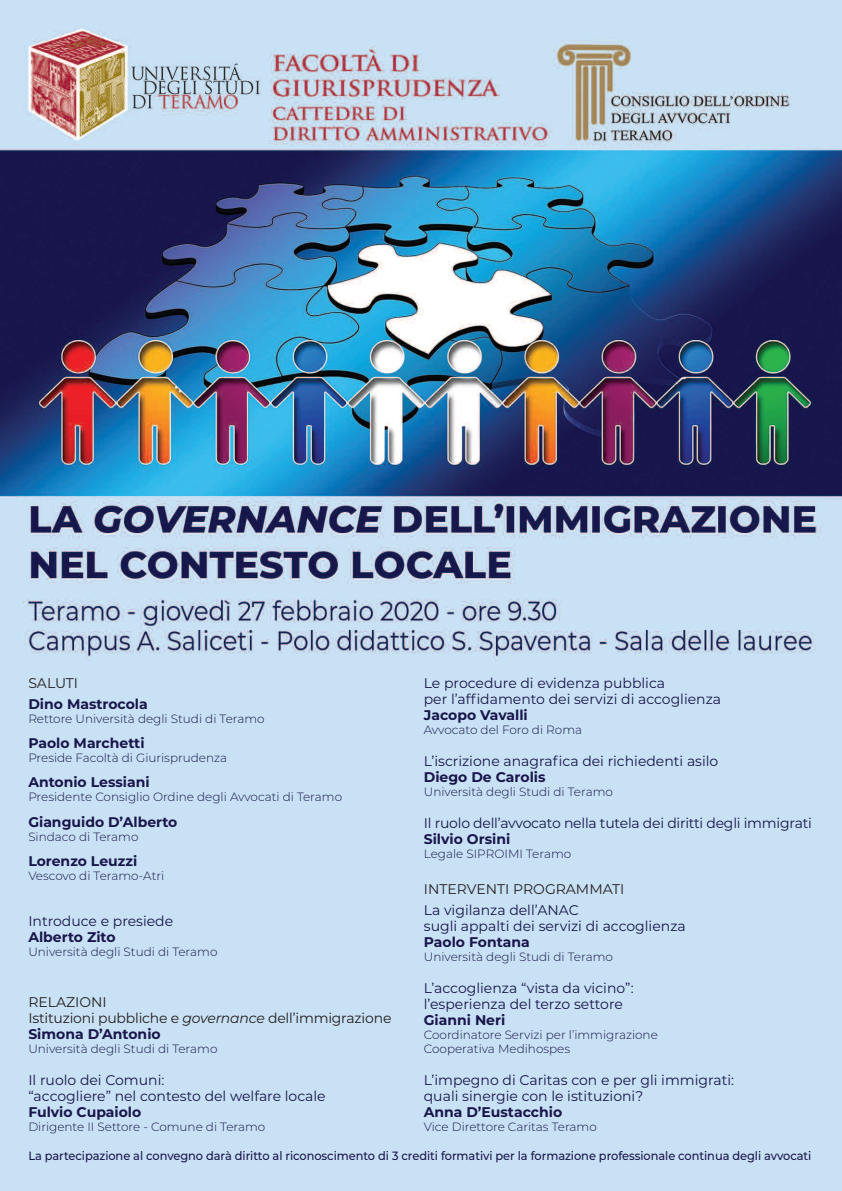
<style>
.page{position:relative;width:842px;height:1191px;background:#fff}
.page>*{position:absolute;margin:0;border:0;box-sizing:border-box;transform-origin:0 0}
.t1{font:14px/16px "Montserrat";color:#18154b}
.t2{font:700 14px "Montserrat";color:#18154b}
.t3{font:14px/16px "Montserrat";letter-spacing:-.015em;color:#231f20}
.t4{font:300 12px/14px "Montserrat";color:#18154b}
.t5{font:500 12px "Montserrat";letter-spacing:-.005em;color:#18154b;scale:.95 1}
.s1{font-style:italic}
.s2{font-weight:700;color:#18154b}
</style>
<div class="page">
<img style="left:0;top:0;width:842px;height:1190px">
<p class="t1" style="left:424px;top:676px;width:299px">Le procedure di evidenza pubblica<br>per l’affidamento dei servizi di accoglienza</p>
<p class="t2" style="left:424px;top:710px;width:106px">Jacopo Vavalli</p>
<p class="t4" style="left:424px;top:724px;width:160px">Avvocato del Foro di Roma</p>
<p class="t1" style="left:424px;top:754px;width:296px">L’iscrizione anagrafica dei richiedenti asilo</p>
<p class="t2" style="left:424px;top:771px;width:123px">Diego De Carolis</p>
<p class="t4" style="left:424px;top:786px;width:191px">Università degli Studi di Teramo</p>
<p class="t1" style="left:424px;top:816px;width:390px">Il ruolo dell’avvocato nella tutela dei diritti degli immigrati</p>
<p class="t2" style="left:424px;top:833px;width:88px">Silvio Orsini</p>
<p class="t4" style="left:424px;top:847px;width:149px">Legale SIPROIMI Teramo</p>
<p class="t3" style="left:424px;top:882px;width:202px">INTERVENTI PROGRAMMATI</p>
<p class="t1" style="left:424px;top:903px;width:263px">La vigilanza dell’ANAC<br>sugli appalti dei servizi di accoglienza</p>
<p class="t2" style="left:424px;top:937px;width:107px">Paolo Fontana</p>
<p class="t4" style="left:424px;top:951px;width:191px">Università degli Studi di Teramo</p>
<p class="t1" style="left:424px;top:981px;width:211px">L’accoglienza “vista da vicino”: l’esperienza del terzo settore</p>
<p class="t2" style="left:424px;top:1014px;width:83px">Gianni Neri</p>
<p class="t4" style="left:424px;top:1028px;width:236px">Coordinatore Servizi per l’immigrazione<br>Cooperativa Medihospes</p>
<p class="t1" style="left:424px;top:1072px;width:312px">L’impegno di Caritas con e per gli immigrati: quali sinergie con le istituzioni?</p>
<p class="t2" style="left:424px;top:1106px;width:140px">Anna D’Eustacchio</p>
<p class="t4" style="left:424px;top:1120px;width:175px">Vice Direttore Caritas Teramo</p>
<p class="t3" style="left:28px;top:676px;width:51px">SALUTI</p>
<p class="t2" style="left:28px;top:699px;width:121px">Dino Mastrocola</p>
<p class="t4" style="left:28px;top:713px;width:238px">Rettore Università degli Studi di Teramo</p>
<p class="t2" style="left:28px;top:738px;width:118px">Paolo Marchetti</p>
<p class="t4" style="left:28px;top:752px;width:200px">Preside Facoltà di Giurisprudenza</p>
<p class="t2" style="left:28px;top:777px;width:123px">Antonio Lessiani</p>
<p class="t4" style="left:28px;top:791px;width:315px">Presidente Consiglio Ordine degli Avvocati di Teramo</p>
<p class="t2" style="left:28px;top:816px;width:151px">Gianguido D’Alberto</p>
<p class="t4" style="left:28px;top:830px;width:112px">Sindaco di Teramo</p>
<p class="t2" style="left:28px;top:855px;width:110px">Lorenzo Leuzzi</p>
<p class="t4" style="left:28px;top:869px;width:137px">Vescovo di Teramo-Atri</p>
<p class="t1" style="left:28px;top:914px;width:146px">Introduce e presiede</p>
<p class="t2" style="left:28px;top:931px;width:89px">Alberto Zito</p>
<p class="t4" style="left:28px;top:945px;width:191px">Università degli Studi di Teramo</p>
<p class="t3" style="left:28px;top:995px;width:365px">RELAZIONI<br>Istituzioni pubbliche e <span class="s1">governance</span> dell’immigrazione<br><span class="s2">Simona D’Antonio</span></p>
<p class="t4" style="left:28px;top:1042px;width:191px">Università degli Studi di Teramo</p>
<p class="t1" style="left:28px;top:1072px;width:299px">Il ruolo dei Comuni:<br>“accogliere” nel contesto del welfare locale</p>
<p class="t2" style="left:28px;top:1106px;width:114px">Fulvio Cupaiolo</p>
<p class="t4" style="left:28px;top:1120px;width:238px">Dirigente II Settore - Comune di Teramo</p>
<p class="t5" style="left:28px;top:1150px;width:826px">La partecipazione al convegno darà diritto al riconoscimento di 3 crediti formativi per la formazione professionale continua degli avvocati</p>
</div>
